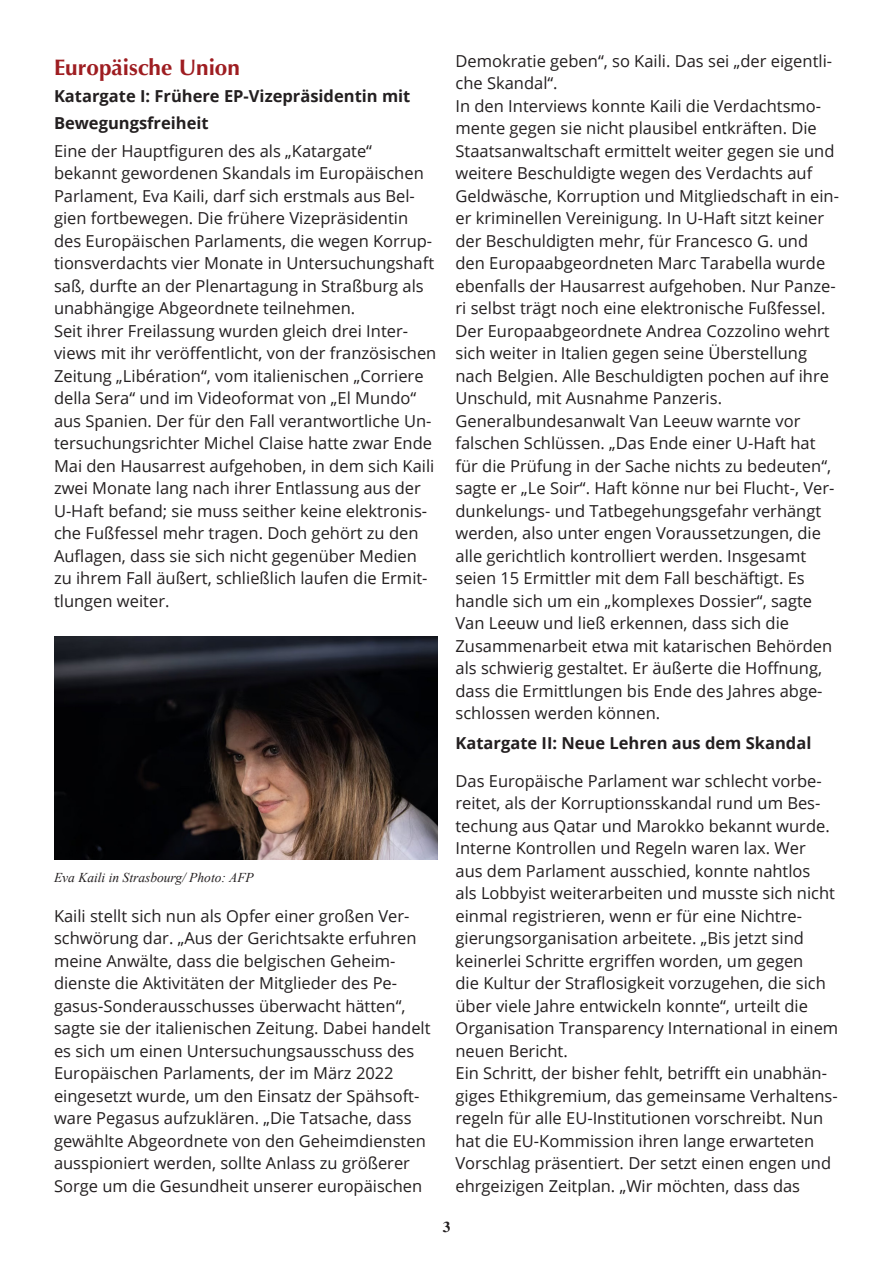
<style>
.page{position:relative;width:893px;height:1263px;background:#fff}
.page>*{position:absolute;margin:0;border:0;box-sizing:border-box;transform-origin:0 0}
.t1{font:700 22.5px "Optima";color:#9e1d21}
.t2{font:18px "entezar";color:#231f20}
.t3{font:16.5px/22.5px "Open Sans";color:#231f20}
.t4{font:700 16.5px/27px "Open Sans";color:#231f20}
.t5{font:italic 13.5px "Times New Roman";color:#231f20}
</style>
<div class="page">
<img style="left:54px;top:636px;width:383px;height:223px">
<p class="t1" style="left:54px;top:54px;width:187px">Europäische Union</p>
<p class="t4" style="left:54px;top:82px;width:358px">Katargate I: Frühere EP-Vizepräsidentin mit<br>Bewegungsfreiheit</p>
<p class="t3" style="left:54px;top:139px;width:382px">Eine der Hauptfiguren des als „Katargate“ bekannt gewordenen Skandals im Europäischen Parlament, Eva Kaili, darf sich erstmals aus Bel&shy;gien fortbewegen. Die frühere Vizepräsidentin des Europäischen Parlaments, die wegen Korrup&shy;tionsverdachts vier Monate in Untersuchungshaft saß, durfte an der Plenartagung in Straßburg als unabhängige Abgeordnete teilnehmen.</p>
<p class="t3" style="left:54px;top:319px;width:384px">Seit ihrer Freilassung wurden gleich drei Inter&shy;views mit ihr veröffentlicht, von der französischen Zeitung „Libération“, vom italienischen „Corriere della Sera“ und im Videoformat von „El Mundo“ aus Spanien. Der für den Fall verantwortliche Un&shy;tersuchungsrichter Michel Claise hatte zwar Ende Mai den Hausarrest aufgehoben, in dem sich Kaili zwei Monate lang nach ihrer Entlassung aus der U-Haft befand; sie muss seither keine elektronis&shy;che Fußfessel mehr tragen. Doch gehört zu den Auflagen, dass sie sich nicht gegenüber Medien zu ihrem Fall äußert, schließlich laufen die Ermit&shy;tlungen weiter.</p>
<p class="t5" style="left:54px;top:868px;width:201px">Eva Kaili in Strasbourg/ Photo: AFP</p>
<p class="t3" style="left:54px;top:904px;width:378px">Kaili stellt sich nun als Opfer einer großen Ver&shy;schwörung dar. „Aus der Gerichtsakte erfuhren meine Anwälte, dass die belgischen Geheim&shy;dienste die Aktivitäten der Mitglieder des Pe&shy;gasus-Sonderausschusses überwacht hätten“, sagte sie der italienischen Zeitung. Dabei handelt es sich um einen Untersuchungsausschuss des Europäischen Parlaments, der im März 2022 eingesetzt wurde, um den Einsatz der Spähsoft&shy;ware Pegasus aufzuklären. „Die Tatsache, dass gewählte Abgeordnete von den Geheimdiensten ausspioniert werden, sollte Anlass zu größerer Sorge um die Gesundheit unserer europäischen</p>
<p class="t3" style="left:455px;top:49px;width:378px">Demokratie geben“, so Kaili. Das sei „der eigentli&shy;che Skandal“.</p>
<p class="t3" style="left:455px;top:94px;width:385px">In den Interviews konnte Kaili die Verdachtsmo&shy;mente gegen sie nicht plausibel entkräften. Die Staatsanwaltschaft ermittelt weiter gegen sie und weitere Beschuldigte wegen des Verdachts auf Geldwäsche, Korruption und Mitgliedschaft in ein&shy;er kriminellen Vereinigung. In U-Haft sitzt keiner der Beschuldigten mehr, für Francesco G. und den Europaabgeordneten Marc Tarabella wurde ebenfalls der Hausarrest aufgehoben. Nur Panze&shy;ri selbst trägt noch eine elektronische Fußfessel.<br>Der Europaabgeordnete Andrea Cozzolino wehrt sich weiter in Italien gegen seine Überstellung nach Belgien. Alle Beschuldigten pochen auf ihre Unschuld, mit Ausnahme Panzeris.</p>
<p class="t3" style="left:455px;top:409px;width:380px">Generalbundesanwalt Van Leeuw warnte vor falschen Schlüssen. „Das Ende einer U-Haft hat für die Prüfung in der Sache nichts zu bedeuten“, sagte er „Le Soir“. Haft könne nur bei Flucht-, Ver&shy;dunkelungs- und Tatbegehungsgefahr verhängt werden, also unter engen Voraussetzungen, die alle gerichtlich kontrolliert werden. Insgesamt seien 15 Ermittler mit dem Fall beschäftigt. Es handle sich um ein „komplexes Dossier“, sagte Van Leeuw und ließ erkennen, dass sich die Zusammenarbeit etwa mit katarischen Behörden als schwierig gestaltet. Er äußerte die Hoffnung, dass die Ermittlungen bis Ende des Jahres abge&shy;schlossen werden können.</p>
<p class="t4" style="left:455px;top:729px;width:357px">Katargate II: Neue Lehren aus dem Skandal</p>
<p class="t3" style="left:455px;top:769px;width:384px">Das Europäische Parlament war schlecht vorbe&shy;reitet, als der Korruptionsskandal rund um Bes&shy;techung aus Qatar und Marokko bekannt wurde.<br>Interne Kontrollen und Regeln waren lax. Wer<br>aus dem Parlament ausschied, konnte nahtlos<br>als Lobbyist weiterarbeiten und musste sich nicht einmal registrieren, wenn er für eine Nichtre&shy;gierungsorganisation arbeitete. „Bis jetzt sind keinerlei Schritte ergriffen worden, um gegen<br>die Kultur der Straflosigkeit vorzugehen, die sich über viele Jahre entwickeln konnte“, urteilt die Organisation Transparency International in einem neuen Bericht.</p>
<p class="t3" style="left:455px;top:1061px;width:384px">Ein Schritt, der bisher fehlt, betrifft ein unabhän&shy;giges Ethikgremium, das gemeinsame Verhaltens&shy;regeln für alle EU-Institutionen vorschreibt. Nun hat die EU-Kommission ihren lange erwarteten Vorschlag präsentiert. Der setzt einen engen und ehrgeizigen Zeitplan. „Wir möchten, dass das</p>
<p class="t2" style="left:443px;top:1215px;width:9px">3</p>
</div>
